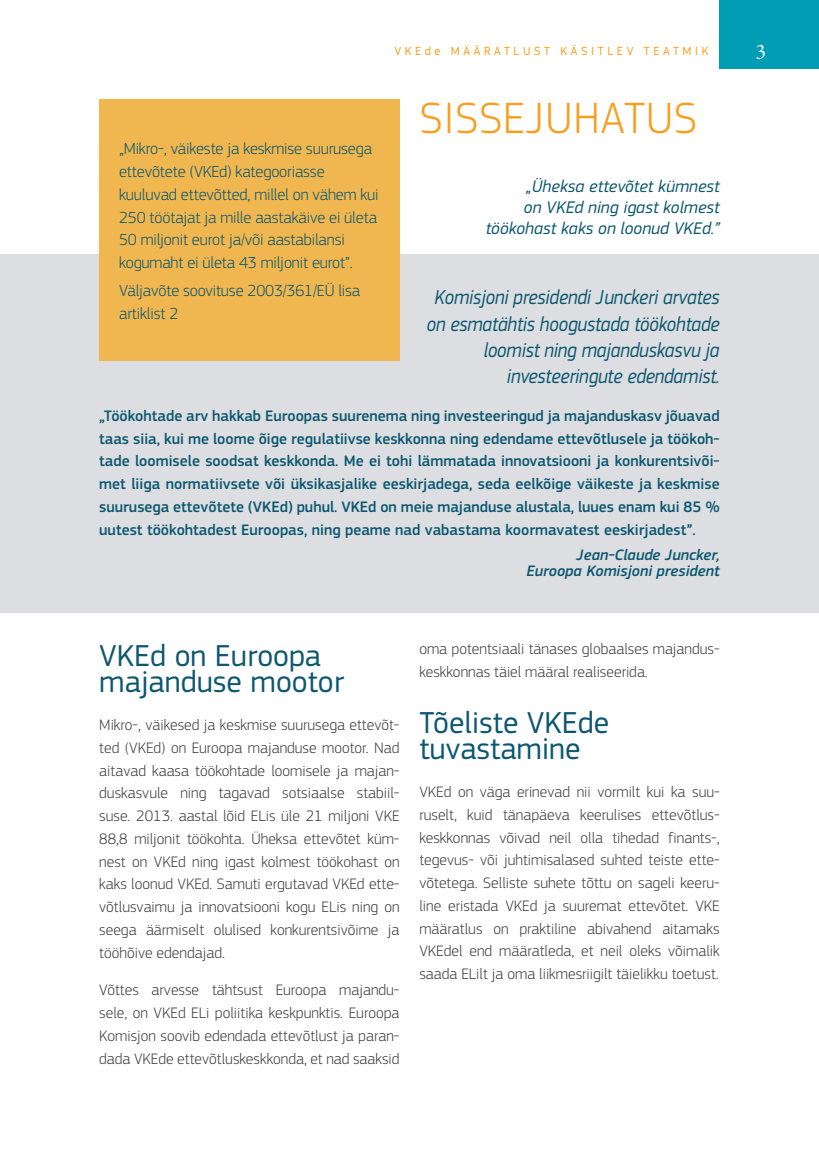
<style>
.page{position:relative;width:819px;height:1166px;background:#fff}
.page>*{position:absolute;margin:0;border:0;box-sizing:border-box;transform-origin:0 0}
.title_1{font:300 45.5px "EC Square Sans Pro";letter-spacing:.02em;color:#f99d1c}
.title_2{font:31.5px/26.2px "EC Square Sans Pro";color:#0d5870}
.gray_faux_title{font:italic 21px/26.2px "EC Square Sans Pro";letter-spacing:-.01em;color:#0d5870;text-align:right;scale:.9 1}
.t1{font:21px "Garamond Premr Pro";color:#fff}
.quote{font:italic 17.5px/21px "EC Square Sans Pro";color:#0d5870;text-align:right}
.box_body{font:300 16.62px/22.8px "EC Square Sans Pro";letter-spacing:-.01em;color:#0d5870}
.body{font:300 15.75px/22.8px "EC Square Sans Pro";color:#414042;text-align:justify}
.gray_faux_body{font:500 15.75px/22.8px "EC Square Sans Pro";color:#0d5870;text-align:justify}
.gray_faux_name{font:italic 500 15.75px/15.8px "EC Square Sans Pro";color:#0d5870;text-align:right}
.t2{font:12.25px "EC Square Sans Pro";letter-spacing:.295em;color:#f99d1c}
</style>
<div class="page">
<div style="left:719px;top:0;width:100px;height:68px;background:#009db5"></div>
<div style="left:0;top:254px;width:819px;height:359px;background:#dcdee1"></div>
<div style="left:99px;top:99px;width:300px;height:262px;background:#f0b64f"></div>
<p class="t2" style="left:394px;top:44px;width:316px">VKEde MÄÄRATLUST KÄSITLEV TEATMIK</p>
<h3 class="t1" style="left:755px;top:39px;width:12px">3</h3>
<p class="title_1" style="left:420px;top:92px;width:279px">SISSEJUHATUS</p>
<p class="box_body" style="left:119px;top:137px;width:261px">„Mikro-, väikeste ja keskmise suurusega ettevõtete (VKEd) kategooriasse kuuluvad ettevõtted, millel on vähem kui 250 töötajat ja mille aastakäive ei ületa 50 miljonit eurot ja/või aastabilansi kogumaht ei ületa 43 miljonit eurot”.</p>
<p class="box_body" style="left:119px;top:279px;width:243px">Väljavõte soovituse 2003/361/EÜ lisa artiklist 2</p>
<p class="quote" style="left:485px;top:176px;width:235px">„Üheksa ettevõtet kümnest<br>on VKEd ning igast kolmest töökohast kaks on loonud VKEd.”</p>
<p class="gray_faux_title" style="left:427px;top:284px;width:327px">Komisjoni presidendi Junckeri arvates on esmatähtis hoogustada töökohtade loomist ning majanduskasvu ja investeeringute edendamist.</p>
<p class="gray_faux_body" style="left:99px;top:404px;width:622px">„Töökohtade arv hakkab Euroopas suurenema ning investeeringud ja majanduskasv jõuavad taas siia, kui me loome õige regulatiivse keskkonna ning edendame ettevõtlusele ja töökoh&shy;tade loomisele soodsat keskkonda. Me ei tohi lämmatada innovatsiooni ja konkurentsivõi&shy;met liiga normatiivsete või üksikasjalike eeskirjadega, seda eelkõige väikeste ja keskmise suurusega ettevõtete (VKEd) puhul. VKEd on meie majanduse alustala, luues enam kui 85 % uutest töökohtadest Euroopas, ning peame nad vabastama koormavatest eeskirjadest”.</p>
<p class="gray_faux_name" style="left:526px;top:547px;width:195px">Jean-Claude Juncker,<br>Euroopa Komisjoni president</p>
<p class="title_2" style="left:99px;top:643px;width:246px">VKEd on Euroopa majanduse mootor</p>
<p class="body" style="left:99px;top:713px;width:302px">Mikro-, väikesed ja keskmise suurusega ettevõt&shy;ted (VKEd) on Euroopa majanduse mootor. Nad aitavad kaasa töökohtade loomisele ja majan&shy;duskasvule ning tagavad sotsiaalse stabiil&shy;suse. 2013. aastal lõid ELis üle 21 miljoni VKE 88,8 miljonit töökohta. Üheksa ettevõtet küm&shy;nest on VKEd ning igast kolmest töökohast on kaks loonud VKEd. Samuti ergutavad VKEd ette&shy;võtlusvaimu ja innovatsiooni kogu ELis ning on seega äärmiselt olulised konkurentsivõime ja tööhõive edendajad.</p>
<p class="body" style="left:99px;top:978px;width:302px">Võttes arvesse tähtsust Euroopa majandu&shy;sele, on VKEd ELi poliitika keskpunktis. Euroopa Komisjon soovib edendada ettevõtlust ja paran&shy;dada VKEde ettevõtluskeskkonda, et nad saaksid</p>
<p class="body" style="left:419px;top:638px;width:302px">oma potentsiaali tänases globaalses majandus&shy;keskkonnas täiel määral realiseerida.</p>
<p class="title_2" style="left:419px;top:710px;width:191px">Tõeliste VKEde tuvastamine</p>
<p class="body" style="left:419px;top:780px;width:302px">VKEd on väga erinevad nii vormilt kui ka suu&shy;ruselt, kuid tänapäeva keerulises ettevõtlus&shy;keskkonnas võivad neil olla tihedad finants-, tegevus- või juhtimisalased suhted teiste ette&shy;võtetega. Selliste suhete tõttu on sageli keeru&shy;line eristada VKEd ja suuremat ettevõtet. VKE määratlus on praktiline abivahend aitamaks VKEdel end määratleda, et neil oleks võimalik saada ELilt ja oma liikmesriigilt täielikku toetust.</p>
</div>
